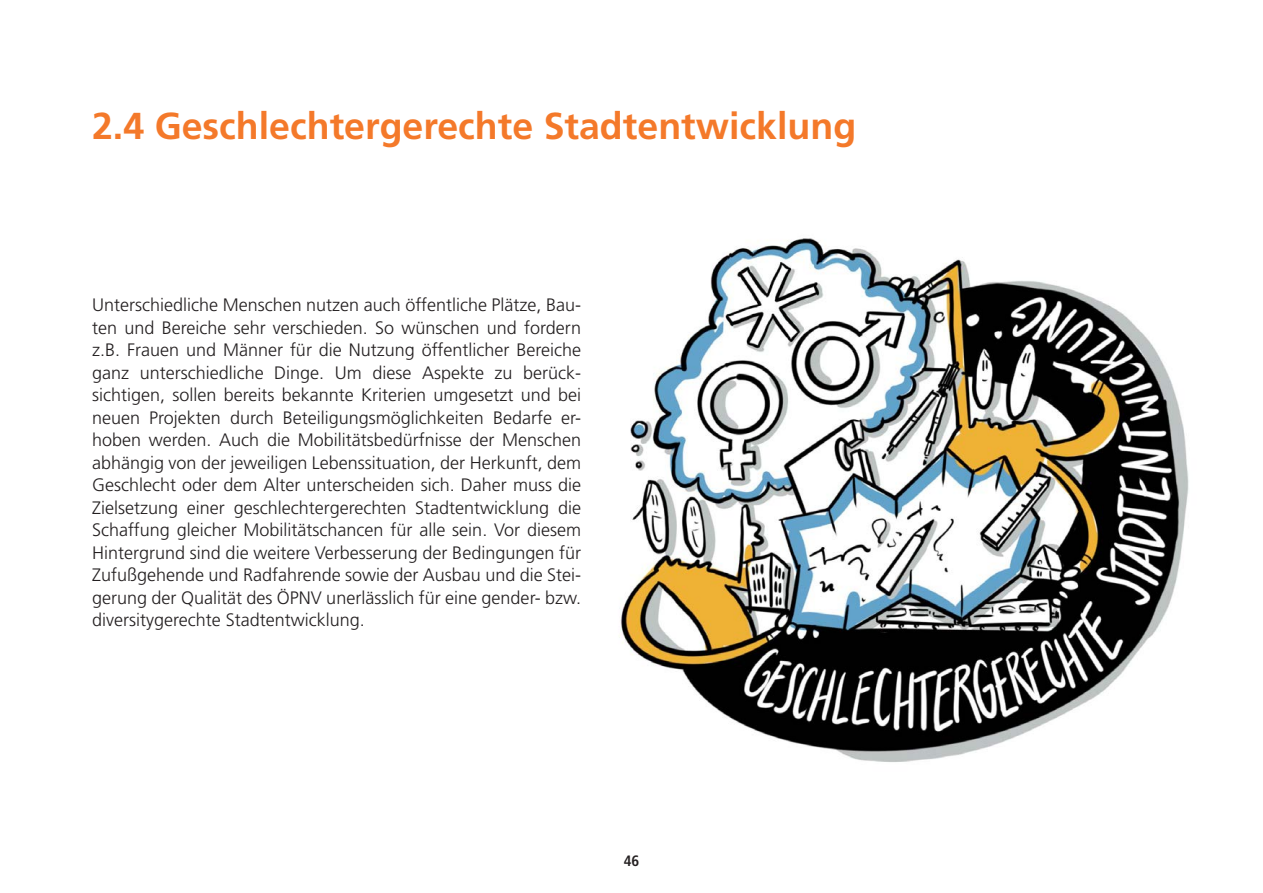
<style>
.page{position:relative;width:1263px;height:893px;background:#fff}
.page>*{position:absolute;margin:0;border:0;box-sizing:border-box;transform-origin:0 0}
.t1{font:700 37.5px "Frutiger LT Std";color:#f4792a}
.t2{font:300 18px/22.5px "Frutiger LT Std";color:#231f20;text-align:justify}
.t3{font:700 condensed 15px "Frutiger LT Std";color:#231f20}
</style>
<div class="page">
<img style="left:620px;top:238px;width:569px;height:524px">
<h2 class="t1" style="left:92px;top:104px;width:766px">2.4 Geschlechtergerechte Stadtentwicklung</h2>
<p class="t2" style="left:92px;top:294px;width:491px">Unterschiedliche Menschen nutzen auch öffentliche Plätze, Bau&shy;ten und Bereiche sehr verschieden. So wünschen und fordern z.B. Frauen und Männer für die Nutzung öffentlicher Bereiche ganz unterschiedliche Dinge. Um diese Aspekte zu berück&shy;sichtigen, sollen bereits bekannte Kriterien umgesetzt und bei neuen Projekten durch Beteiligungsmöglichkeiten Bedarfe er&shy;hoben werden. Auch die Mobilitätsbedürfnisse der Menschen abhängig von der jeweiligen Lebenssituation, der Herkunft, dem Geschlecht oder dem Alter unterscheiden sich. Daher muss die Zielsetzung einer geschlechtergerechten Stadtentwicklung die Schaffung gleicher Mobilitätschancen für alle sein. Vor diesem Hintergrund sind die weitere Verbesserung der Bedingungen für Zufußgehende und Radfahrende sowie der Ausbau und die Stei&shy;gerung der Qualität des ÖPNV unerlässlich für eine gender- bzw. diversitygerechte Stadtentwicklung.</p>
<p class="t3" style="left:624px;top:852px;width:17px">46</p>
</div>
